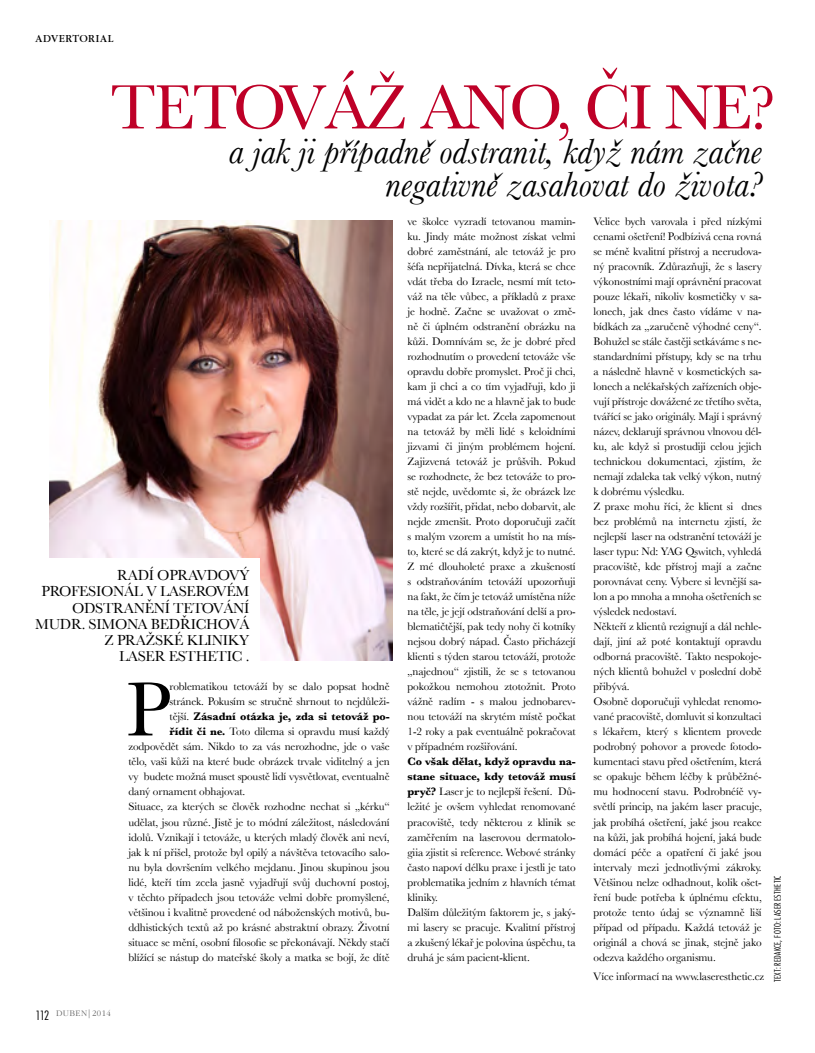
<style>
.page{position:relative;width:815px;height:1053px;background:#fff}
.page>*{position:absolute;margin:0;border:0;box-sizing:border-box;transform-origin:0 0}
.t1{font:79.25px "Baskerville";color:#000}
.t2{font:65px "Baskerville";letter-spacing:-.03em;color:#be0027}
.t3{font:italic 36.25px/32.5px "Baskerville";color:#000;text-align:right}
.t4{font:15px/16.2px "Baskerville";letter-spacing:-.02em;color:#000;text-align:right}
.t5{font:11.25px/15px "Baskerville";letter-spacing:-.01em;color:#000;text-align:justify}
.t6{font:700 11.25px "Baskerville";letter-spacing:-.01em;color:#000}
.t7{font:11.25px "ITC Garamond OT";letter-spacing:.06em;color:#000}
.t8{font:300 condensed 8.75px "Futura Com";letter-spacing:.03em;color:#000}
.t9{font:300 8.75px "ITC Garamond OT";letter-spacing:.04em;color:#636363}
.s1{font-weight:700}
.s2{font-weight:400}
.s3{font-family:"Futura Com";font-stretch:condensed;font-size:12.5px;color:#000}
</style>
<div class="page">
<img style="left:49px;top:220px;width:343px;height:440px">
<div style="left:0;top:558px;width:259px;height:118px;background:#fff"></div>
<p class="t7" style="left:35px;top:33px;width:80px">ADVERTORIAL</p>
<p class="t2" style="left:110px;top:69px;width:667px">TETOVÁŽ ANO, ČI NE?</p>
<p class="t3" style="left:229px;top:135px;width:534px">a jak ji případně odstranit, když nám začne negativně zasahovat do života?</p>
<p class="t5" style="left:594px;top:214px;width:170px">Velice bych varovala i před nízkými cenami ošetření! Podbízivá cena rovná se méně kvalitní přístroj a neerudova&shy;ný pracovník. Zdůrazňuji, že s lasery výkonostními mají oprávnění pracovat pouze lékaři, nikoliv kosmetičky v sa&shy;lonech, jak dnes často vídáme v na&shy;bídkách za „zaručeně výhodné ceny“.<br>Bohužel se stále častěji setkáváme s ne&shy;standardními přístupy, kdy se na trhu a následně hlavně v kosmetických sa&shy;lonech a nelékařských zařízeních obje&shy;vují přístroje dovážené ze třetího světa, tvářící se jako originály. Mají i správný název, deklarují správnou vlnovou dél&shy;ku, ale když si prostudiji celou jejich technickou dokumentaci, zjistím, že nemají zdaleka tak velký výkon, nutný k dobrému výsledku.</p>
<p class="t5" style="left:594px;top:499px;width:170px">Z praxe mohu říci, že klient si dnes bez problémů na internetu zjistí, že nejlepší laser na odstranění tetováží je laser typu: Nd: YAG Qswitch, vyhledá pracoviště, kde přístroj mají a začne porovnávat ceny. Vybere si levnější sa&shy;lon a po mnoha a mnoha ošetřeních se výsledek nedostaví.</p>
<p class="t5" style="left:594px;top:619px;width:170px">Někteří z klientů rezignují a dál nehle&shy;dají, jiní až poté kontaktují opravdu odborná pracoviště. Takto nespokoje&shy;ných klientů bohužel v poslední době přibývá.</p>
<p class="t5" style="left:594px;top:694px;width:170px">Osobně doporučuji vyhledat renomo&shy;vané pracoviště, domluvit si konzultaci s lékařem, který s klientem provede podrobný pohovor a provede fotodo&shy;kumentaci stavu před ošetřením, která se opakuje během léčby k průběžné&shy;mu hodnocení stavu. Podrobnéíě vy&shy;světlí princip, na jakém laser pracuje, jak probíhá ošetření, jaké jsou reakce na kůži, jak probíhá hojení, jaká bude domácí péče a opatření či jaké jsou intervaly mezi jednotlivými zákroky.<br>Většinou nelze odhadnout, kolik ošet&shy;ření bude potřeba k úplnému efektu, protože tento údaj se významně liší případ od případu. Každá tetováž je originál a chová se jinak, stejně jako odezva každého organismu.</p>
<p class="t5" style="left:593px;top:968px;width:173px">Více informací na www.laseresthetic.cz</p>
<p class="t5" style="left:407px;top:214px;width:170px">ve školce vyzradí tetovanou mamin&shy;ku. Jindy máte možnost získat velmi dobré zaměstnání, ale tetováž je pro šéfa nepřijatelná. Dívka, která se chce vdát třeba do Izraele, nesmí mít teto&shy;váž na těle vůbec, a příkladů z praxe je hodně. Začne se uvažovat o změ&shy;ně či úplném odstranění obrázku na kůži. Domnívám se, že je dobré před rozhodnutím o provedení tetováže vše opravdu dobře promyslet. Proč ji chci, kam ji chci a co tím vyjadřuji, kdo ji má vidět a kdo ne a hlavně jak to bude vypadat za pár let. Zcela zapomenout na tetováž by měli lidé s keloidními jizvami či jiným problémem hojení.<br>Zajizvená tetováž je průšvih. Pokud se rozhodnete, že bez tetováže to pro&shy;stě nejde, uvědomte si, že obrázek lze vždy rozšířit, přidat, nebo dobarvit, ale nejde zmenšit. Proto doporučuji začít s malým vzorem a umístit ho na mís&shy;to, které se dá zakrýt, když je to nutné.<br>Z mé dlouholeté praxe a zkušeností s odstraňováním tetováží upozorňuji na fakt, že čím je tetováž umístěna níže na těle, je její odstraňování delší a pro&shy;blematičtější, pak tedy nohy či kotníky nejsou dobrý nápad. Často přicházejí klienti s týden starou tetováží, protože „najednou“ zjistili, že se s tetovanou pokožkou nemohou ztotožnit. Proto vážně radím - s malou jednobarev&shy;nou tetováží na skrytém místě počkat 1-2 roky a pak eventuálně pokračovat v případném rozšiřování.</p>
<p class="t5" style="left:407px;top:754px;width:170px"><span class="s1">Co však dělat, když opravdu na&shy;stane situace, kdy tetováž musí pryč?</span> Laser je to nejlepší řešení. Dů&shy;ležité je ovšem vyhledat renomované pracoviště, tedy některou z klinik se zaměřením na laserovou dermatolo&shy;giia zjistit si reference. Webové stránky často napoví délku praxe i jestli je tato problematika jedním z hlavních témat kliniky.</p>
<p class="t5" style="left:407px;top:904px;width:170px">Dalším důležitým faktorem je, s jaký&shy;mi lasery se pracuje. Kvalitní přístroj a zkušený lékař je polovina úspěchu, ta druhá je sám pacient-klient.</p>
<p class="t4" style="left:35px;top:567px;width:216px">RADÍ OPRAVDOVÝ<br>PROFESIONÁL V LASEROVÉM<br>ODSTRANĚNÍ TETOVÁNÍ<br>MUDR. SIMONA BEDŘICHOVÁ<br>Z PRAŽSKÉ KLINIKY<br>LASER ESTHETIC .</p>
<p class="t1" style="left:126px;top:663px;width:46px">P</p>
<p class="t5" style="left:170px;top:679px;width:222px">roblematikou tetováží by se dalo popsat hodně</p>
<p class="t5" style="left:170px;top:694px;width:222px">stránek. Pokusím se stručně shrnout to nejdůleži-</p>
<p class="t6" style="left:170px;top:710px;width:222px"><span class="s2">tější.</span> Zásadní otázka je, zda si tetováž po-</p>
<p class="t5" style="left:170px;top:724px;width:222px"><span class="s1">řídit či ne.</span> Toto dilema si opravdu musí každý</p>
<p class="t5" style="left:128px;top:739px;width:263px">zodpovědět sám. Nikdo to za vás nerozhodne, jde o vaše</p>
<p class="t5" style="left:128px;top:754px;width:263px">tělo, vaši kůži na které bude obrázek trvale viditelný a jen</p>
<p class="t5" style="left:128px;top:769px;width:263px">vy budete možná muset spoustě lidí vysvětlovat, eventualně</p>
<p class="t5" style="left:128px;top:784px;width:118px">daný ornament obhajovat.</p>
<p class="t5" style="left:128px;top:799px;width:263px">Situace, za kterých se člověk rozhodne nechat si „kérku“ udělat, jsou různé. Jistě je to módní záležitost, následování idolů. Vznikají i tetováže, u kterých mladý člověk ani neví, jak k ní přišel, protože byl opilý a návštěva tetovacího salo&shy;nu byla dovršením velkého mejdanu. Jinou skupinou jsou lidé, kteří tím zcela jasně vyjadřují svůj duchovní postoj, v těchto případech jsou tetováže velmi dobře promyšlené, většinou i kvalitně provedené od náboženských motivů, bu&shy;ddhistických textů až po krásné abstraktní obrazy. Životní situace se mění, osobní filosofie se překonávají. Někdy stačí blížící se nástup do mateřské školy a matka se bojí, že dítě</p>
<p class="t8" style="left:772px;top:982px;width:108px;rotate:-90deg">TEXT: REDAKCE, FOTO: LASER ESTHETIC</p>
<p class="t9" style="left:35px;top:1008px;width:77px"><span class="s3">112</span> DUBEN|2014</p>
</div>
